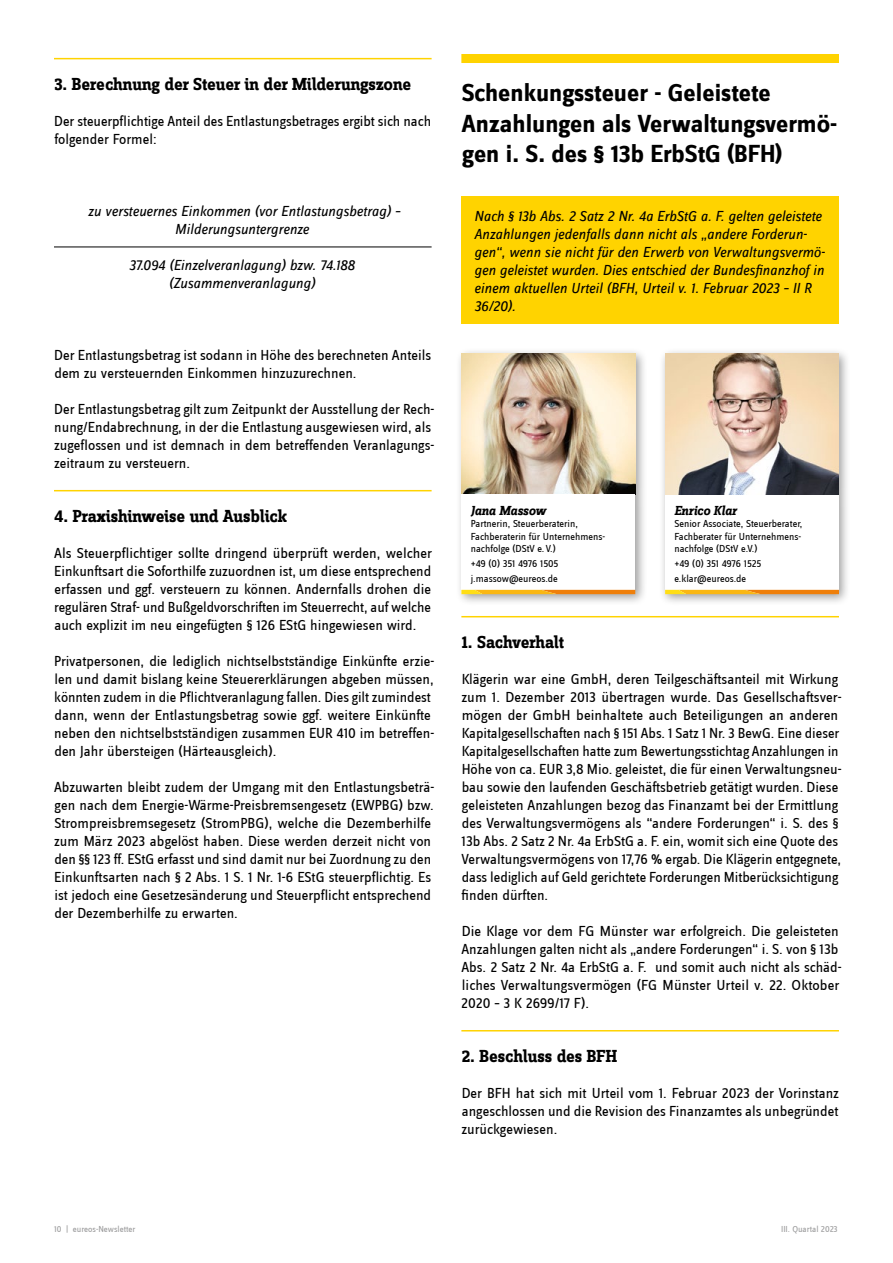
<style>
.page{position:relative;width:893px;height:1263px;background:#fff}
.page>*{position:absolute;margin:0;border:0;box-sizing:border-box;transform-origin:0 0}
.Überschrift_1__Ordnung{font:700 25.5px/30.6px "Zine Sans Dis";color:#000}
.Überschrift_2__Ordnung{font:700 18px "Zine Slab Dis";letter-spacing:-.005em;color:#000}
.Fließtext{font:15px/18px "Zine Sans Dis";color:#000}
.Einleitung{font:italic 15px/18px "Zine Sans Dis";color:#000;text-align:center}
.t1{font:italic 700 13.5px "Zine Slab Dis";color:#000}
.t2{font:10.5px/12.6px "Zine Sans Dis";color:#000}
.t3{font:9px "Zine Sans Dis";color:#9c9c9d}
</style>
<div class="page">
<div style="left:461px;top:54px;width:378px;height:9px;background:#ffd300"></div>
<div style="left:461px;top:196px;width:378px;height:127px;background:#ffd300"></div>
<hr style="left:54px;top:58px;width:378px;height:1px;background:#ffd300">
<hr style="left:54px;top:490px;width:378px;height:1px;background:#ffd300">
<hr style="left:461px;top:616px;width:378px;height:1px;background:#ffd300">
<hr style="left:461px;top:1030px;width:378px;height:1px;background:#ffd300">
<hr style="left:54px;top:247px;width:378px;height:1px;background:#000">
<div style="left:659px;top:348px;width:192px;height:258px;background:#000;opacity:.38"></div>
<div style="left:665px;top:494px;width:174px;height:100px;background:#fff"></div>
<img style="left:665px;top:354px;width:174px;height:140px">
<svg style="left:665px;top:590px;width:174px;height:4px"></svg>
<div style="left:455px;top:348px;width:192px;height:258px;background:#000;opacity:.38"></div>
<img style="left:461px;top:354px;width:174px;height:140px">
<div style="left:461px;top:494px;width:174px;height:100px;background:#fff"></div>
<svg style="left:461px;top:590px;width:174px;height:4px"></svg>
<p class="Überschrift_2__Ordnung" style="left:55px;top:75px;width:358px">3. Berechnung der Steuer in der Milderungszone</p>
<p class="Fließtext" style="left:54px;top:113px;width:378px">Der steuerpflichtige Anteil des Entlastungsbetrages ergibt sich nach folgender Formel:</p>
<p class="Einleitung" style="left:88px;top:203px;width:314px">zu versteuernes Einkommen (vor Entlastungsbetrag) –<br>Milderungsuntergrenze</p>
<p class="Einleitung" style="left:129px;top:257px;width:228px">37.094 (Einzelveranlagung) bzw. 74.188 (Zusammenveranlagung)</p>
<p class="Fließtext" style="left:54px;top:347px;width:378px">Der Entlastungsbetrag ist sodann in Höhe des berechneten Anteils dem zu versteuernden Einkommen hinzuzurechnen.</p>
<p class="Fließtext" style="left:54px;top:401px;width:382px">Der Entlastungsbetrag gilt zum Zeitpunkt der Ausstellung der Rech&shy;nung/Endabrechnung, in der die Entlastung ausgewiesen wird, als zugeflossen und ist demnach in dem betreffenden Veranlagungs&shy;zeitraum zu versteuern.</p>
<p class="Überschrift_2__Ordnung" style="left:54px;top:507px;width:234px">4. Praxishinweise und Ausblick</p>
<p class="Fließtext" style="left:54px;top:545px;width:380px;text-align:justify">Als Steuerpflichtiger sollte dringend überprüft werden, welcher Einkunftsart die Soforthilfe zuzuordnen ist, um diese entsprechend erfassen und ggf. versteuern zu können. Andernfalls drohen die regulären Straf- und Bußgeldvorschriften im Steuerrecht, auf welche auch explizit im neu eingefügten § 126 EStG hingewiesen wird.</p>
<p class="Fließtext" style="left:54px;top:653px;width:381px">Privatpersonen, die lediglich nichtselbstständige Einkünfte erzie&shy;len und damit bislang keine Steuererklärungen abgeben müssen, könnten zudem in die Pflichtveranlagung fallen. Dies gilt zumindest dann, wenn der Entlastungsbetrag sowie ggf. weitere Einkünfte neben den nichtselbstständigen zusammen EUR 410 im betreffen&shy;den Jahr übersteigen (Härteausgleich).</p>
<p class="Fließtext" style="left:54px;top:779px;width:382px">Abzuwarten bleibt zudem der Umgang mit den Entlastungsbeträ&shy;gen nach dem Energie-Wärme-Preisbremsengesetz (EWPBG) bzw.<br>Strompreisbremsegesetz (StromPBG), welche die Dezemberhilfe zum März 2023 abgelöst haben. Diese werden derzeit nicht von den §§ 123 ff. EStG erfasst und sind damit nur bei Zuordnung zu den Einkunftsarten nach § 2 Abs. 1 S. 1 Nr. 1-6 EStG steuerpflichtig. Es ist jedoch eine Gesetzesänderung und Steuerpflicht entsprechend der Dezemberhilfe zu erwarten.</p>
<p class="Überschrift_1__Ordnung" style="left:461px;top:79px;width:377px">Schenkungssteuer - Geleistete<br>Anzahlungen als Verwaltungsvermö&shy;gen i. S. des § 13b ErbStG (BFH)</p>
<p class="Einleitung" style="left:474px;top:207px;width:352px;text-align:left">Nach § 13b Abs. 2 Satz 2 Nr. 4a ErbStG a. F. gelten geleistete Anzahlungen jedenfalls dann nicht als „andere Forderun&shy;gen“, wenn sie nicht für den Erwerb von Verwaltungsvermö&shy;gen geleistet wurden. Dies entschied der Bundesfinanzhof in einem aktuellen Urteil (BFH, Urteil v. 1. Februar 2023 – II R 36/20).</p>
<p class="t1" style="left:471px;top:503px;width:77px">Jana Massow</p>
<p class="t2" style="left:471px;top:518px;width:109px">Partnerin, Steuerberaterin,</p>
<p class="t2" style="left:471px;top:530px;width:136px">Fachberaterin für Unternehmens&shy;nachfolge (DStV e.V.)</p>
<p class="t2" style="left:471px;top:558px;width:89px">+49 (0) 351 4976 1505</p>
<p class="t2" style="left:471px;top:572px;width:89px">j.massow@eureos.de</p>
<p class="t1" style="left:674px;top:503px;width:64px">Enrico Klar</p>
<p class="t2" style="left:674px;top:518px;width:130px">Senior Associate, Steuerberater,<br>Fachberater für Unternehmens&shy;nachfolge (DStV e.V.)</p>
<p class="t2" style="left:674px;top:558px;width:88px">+49 (0) 351 4976 1525</p>
<p class="t2" style="left:674px;top:572px;width:73px">e.klar@eureos.de</p>
<p class="Überschrift_2__Ordnung" style="left:462px;top:633px;width:104px">1. Sachverhalt</p>
<p class="Fließtext" style="left:461px;top:671px;width:382px">Klägerin war eine GmbH, deren Teilgeschäftsanteil mit Wirkung zum 1. Dezember 2013 übertragen wurde. Das Gesellschaftsver&shy;mögen der GmbH beinhaltete auch Beteiligungen an anderen Kapitalgesellschaften nach § 151 Abs. 1 Satz 1 Nr. 3 BewG. Eine dieser Kapitalgesellschaften hatte zum Bewertungsstichtag Anzahlungen in Höhe von ca. EUR 3,8 Mio. geleistet, die für einen Verwaltungsneu&shy;bau sowie den laufenden Geschäftsbetrieb getätigt wurden. Diese geleisteten Anzahlungen bezog das Finanzamt bei der Ermittlung des Verwaltungsvermögens als “andere Forderungen“ i. S. des § 13b Abs. 2 Satz 2 Nr. 4a ErbStG a. F. ein, womit sich eine Quote des Verwaltungsvermögens von 17,76 % ergab. Die Klägerin entgegnete, dass lediglich auf Geld gerichtete Forderungen Mitberücksichtigung finden dürften.</p>
<p class="Fließtext" style="left:461px;top:923px;width:382px">Die Klage vor dem FG Münster war erfolgreich. Die geleisteten Anzahlungen galten nicht als „andere Forderungen“ i. S. von § 13b Abs. 2 Satz 2 Nr. 4a ErbStG a. F. und somit auch nicht als schäd&shy;liches Verwaltungsvermögen (FG Münster Urteil v. 22. Oktober 2020 – 3 K 2699/17 F).</p>
<p class="Überschrift_2__Ordnung" style="left:462px;top:1047px;width:157px">2. Beschluss des BFH</p>
<p class="Fließtext" style="left:461px;top:1085px;width:379px;text-align:justify">Der BFH hat sich mit Urteil vom 1. Februar 2023 der Vorinstanz angeschlossen und die Revision des Finanzamtes als unbegründet zurückgewiesen.</p>
<p class="t3" style="left:54px;top:1225px;width:83px">10 | eureos-Newsletter</p>
<p class="t3" style="left:781px;top:1225px;width:58px">III. Quartal 2023</p>
</div>
